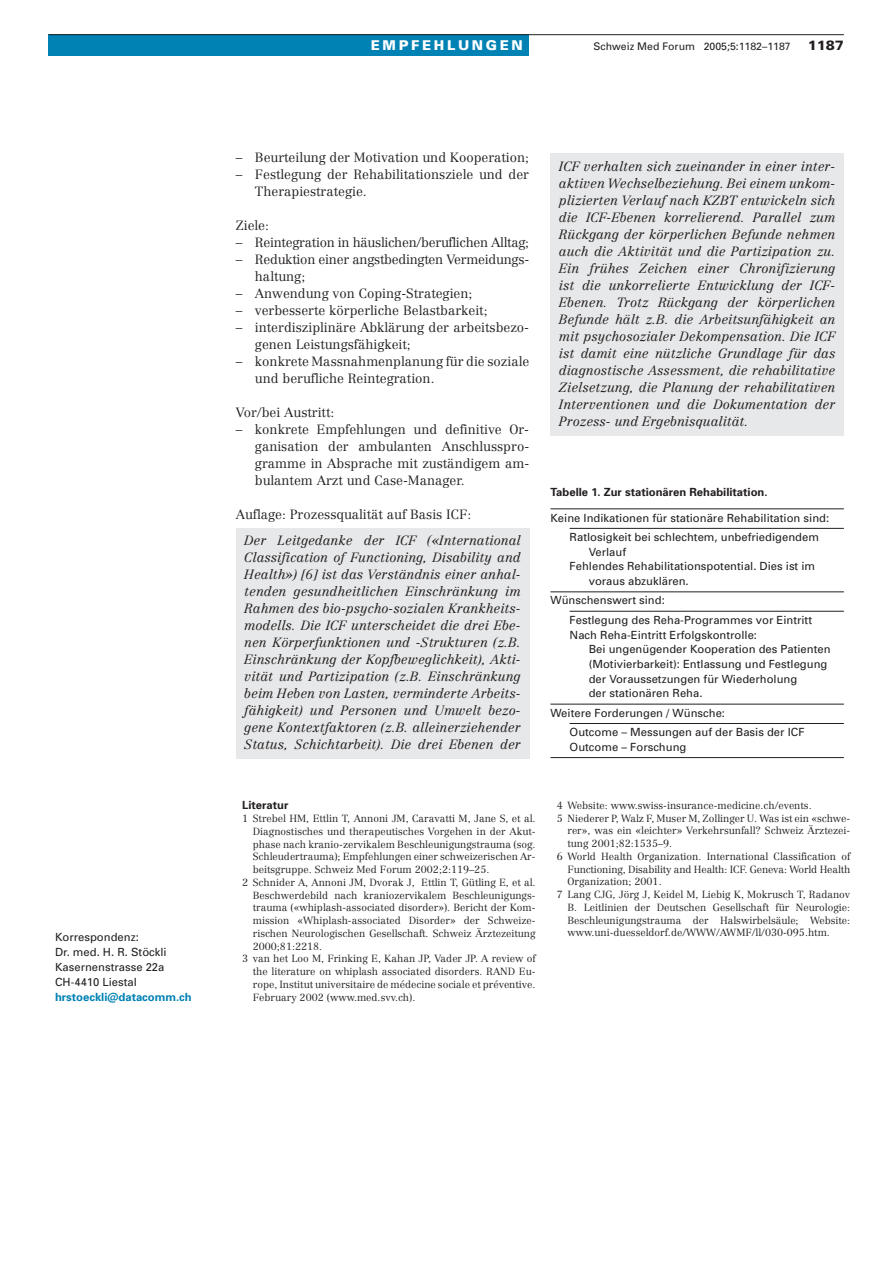
<style>
.page{position:relative;width:893px;height:1263px;background:#fff}
.page>*{position:absolute;margin:0;border:0;box-sizing:border-box;transform-origin:0 0}
.t1{font:900 13.5px "Univers";letter-spacing:.2em;color:#fff}
.t2{font:900 13.5px "Univers";color:#231f20}
.t3{font:italic 300 13.2px/17px "Centennial";color:#231f20;text-align:justify}
.t4{font:300 13.2px/17px "Centennial";color:#231f20}
.t5{font:300 13.2px/17px "Centennial";letter-spacing:-.02em;color:#231f20}
.t6{font:11.25px/14.7px "Univers";color:#231f20}
.t7{font:700 11.25px "Univers";color:#231f20}
.t8{font:700 11.25px "Univers";color:#0082b4}
.t9{font:10.5px "Univers";color:#231f20}
.t10{font:300 10.2px "Centennial";color:#231f20}
</style>
<div class="page">
<div style="left:236px;top:528px;width:293px;height:230px;background:#e7e8e9"></div>
<div style="left:550px;top:154px;width:294px;height:282px;background:#e7e8e9"></div>
<div style="left:49px;top:35px;width:480px;height:21px;background:#0082b4"></div>
<hr style="left:49px;top:34px;width:795px;height:1px;background:#231f20">
<hr style="left:550px;top:509px;width:294px;height:1px;background:#231f20">
<hr style="left:570px;top:528px;width:274px;height:1px;background:#231f20">
<hr style="left:550px;top:591px;width:294px;height:1px;background:#231f20">
<hr style="left:570px;top:611px;width:274px;height:1px;background:#231f20">
<hr style="left:550px;top:704px;width:294px;height:1px;background:#231f20">
<hr style="left:570px;top:723px;width:274px;height:1px;background:#231f20">
<hr style="left:550px;top:757px;width:294px;height:1px;background:#231f20">
<p class="t6" style="left:55px;top:930px;width:113px">Korrespondenz:<br>Dr. med. H. R. Stöckli<br>Kasernenstrasse 22a<br>CH-4410 Liestal</p>
<p class="t8" style="left:55px;top:992px;width:138px">hrstoeckli@datacomm.ch</p>
<h1 class="t1" style="left:371px;top:40px;width:153px">EMPFEHLUNGEN</h1>
<p class="t9" style="left:593px;top:42px;width:199px">Schweiz Med Forum 2005;5:1182–1187</p>
<h1 class="t2" style="left:808px;top:40px;width:38px">1187</h1>
<p class="t4" style="left:236px;top:150px;width:295px">– Beurteilung der Motivation und Kooperation;</p>
<p class="t4" style="left:255px;top:167px;width:276px;text-indent:-19px">– Festlegung der Rehabilitationsziele und der<br>Therapiestrategie.</p>
<p class="t4" style="left:236px;top:218px;width:35px">Ziele:</p>
<p class="t5" style="left:236px;top:235px;width:295px">– Reintegration in häuslichen/beruflichen Alltag;</p>
<p class="t5" style="left:255px;top:252px;width:276px;text-indent:-19px">– Reduktion einer angstbedingten Vermeidungs&shy;haltung;</p>
<p class="t4" style="left:236px;top:286px;width:238px">– Anwendung von Coping-Strategien;</p>
<p class="t4" style="left:236px;top:303px;width:253px">– verbesserte körperliche Belastbarkeit;</p>
<p class="t4" style="left:255px;top:320px;width:276px;text-indent:-19px">– interdisziplinäre Abklärung der arbeitsbezo&shy;genen Leistungsfähigkeit;</p>
<p class="t4" style="left:255px;top:354px;width:276px;text-indent:-19px">– konkrete Massnahmenplanung für die soziale und berufliche Reintegration.</p>
<p class="t4" style="left:236px;top:405px;width:100px">Vor/bei Austritt:</p>
<p class="t4" style="left:255px;top:422px;width:276px;text-align:justify;text-indent:-19px">– konkrete Empfehlungen und definitive Or&shy;ganisation der ambulanten Anschlusspro&shy;gramme in Absprache mit zuständigem am&shy;bulantem Arzt und Case-Manager.</p>
<p class="t4" style="left:236px;top:507px;width:237px">Auflage: Prozessqualität auf Basis ICF:</p>
<p class="t3" style="left:244px;top:533px;width:278px">Der Leitgedanke der ICF («International Classification of Functioning, Disability and Health») [6] ist das Verständnis einer anhal&shy;tenden gesundheitlichen Einschränkung im Rahmen des bio-psycho-sozialen Krankheits&shy;modells. Die ICF unterscheidet die drei Ebe&shy;nen Körperfunktionen und -Strukturen (z.B.<br>Einschränkung der Kopfbeweglichkeit), Akti&shy;vität und Partizipation (z.B. Einschränkung beim Heben von Lasten, verminderte Arbeits&shy;fähigkeit) und Personen und Umwelt bezo&shy;gene Kontextfaktoren (z.B. alleinerziehender Status, Schichtarbeit). Die drei Ebenen der</p>
<p class="t3" style="left:559px;top:159px;width:278px">ICF verhalten sich zueinander in einer inter&shy;aktiven Wechselbeziehung. Bei einem unkom&shy;plizierten Verlauf nach KZBT entwickeln sich die ICF-Ebenen korrelierend. Parallel zum Rückgang der körperlichen Befunde nehmen auch die Aktivität und die Partizipation zu.<br>Ein frühes Zeichen einer Chronifizierung ist die unkorrelierte Entwicklung der ICF-Ebenen. Trotz Rückgang der körperlichen Befunde hält z.B. die Arbeitsunfähigkeit an mit psychosozialer Dekompensation. Die ICF ist damit eine nützliche Grundlage für das diagnostische Assessment, die rehabilitative Zielsetzung, die Planung der rehabilitativen Interventionen und die Dokumentation der Prozess- und Ergebnisqualität.</p>
<p class="t7" style="left:550px;top:488px;width:219px">Tabelle 1. Zur stationären Rehabilitation.</p>
<p class="t6" style="left:570px;top:509px;width:261px;line-height:19.4px;text-indent:-19px">Keine Indikationen für stationäre Rehabilitation sind:<br>Ratlosigkeit bei schlechtem, unbefriedigendem</p>
<p class="t6" style="left:589px;top:545px;width:39px">Verlauf</p>
<p class="t6" style="left:570px;top:560px;width:247px">Fehlendes Rehabilitationspotential. Dies ist im</p>
<p class="t6" style="left:589px;top:575px;width:102px">voraus abzuklären.</p>
<p class="t6" style="left:570px;top:592px;width:244px;line-height:19.4px;text-indent:-19px">Wünschenswert sind:<br>Festlegung des Reha-Programmes vor Eintritt</p>
<p class="t6" style="left:589px;top:628px;width:243px;text-indent:-19px">Nach Reha-Eintritt Erfolgskontrolle:<br>Bei ungenügender Kooperation des Patienten (Motivierbarkeit): Entlassung und Festlegung der Voraussetzungen für Wiederholung<br>der stationären Reha.</p>
<p class="t6" style="left:570px;top:704px;width:237px;line-height:19.4px;text-indent:-19px">Weitere Forderungen / Wünsche:<br>Outcome – Messungen auf der Basis der ICF</p>
<p class="t6" style="left:570px;top:740px;width:118px">Outcome – Forschung</p>
<p class="t7" style="left:242px;top:801px;width:48px">Literatur</p>
<p class="t10" style="left:242px;top:814px;width:295px">1 Strebel HM, Ettlin T, Annoni JM, Caravatti M, Jane S, et al.</p>
<p class="t10" style="left:253px;top:827px;width:284px">Diagnostisches und therapeutisches Vorgehen in der Akut-</p>
<p class="t10" style="left:253px;top:840px;width:284px">phase nach kranio-zervikalem Beschleunigungstrauma (sog.</p>
<p class="t10" style="left:253px;top:853px;width:284px">Schleudertrauma); Empfehlungen einer schweizerischen Ar-</p>
<p class="t10" style="left:253px;top:865px;width:238px">beitsgruppe. Schweiz Med Forum 2002;2:119–25.</p>
<p class="t10" style="left:242px;top:878px;width:295px">2 Schnider A, Annoni JM, Dvorak J, Ettlin T, Gütling E, et al.</p>
<p class="t10" style="left:253px;top:891px;width:284px">Beschwerdebild nach kraniozervikalem Beschleunigungs-</p>
<p class="t10" style="left:253px;top:904px;width:284px">trauma («whiplash-associated disorder»). Bericht der Kom-</p>
<p class="t10" style="left:253px;top:916px;width:284px">mission «Whiplash-associated Disorder» der Schweize-</p>
<p class="t10" style="left:253px;top:929px;width:284px">rischen Neurologischen Gesellschaft. Schweiz Ärztezeitung</p>
<p class="t10" style="left:253px;top:942px;width:71px">2000;81:2218.</p>
<p class="t10" style="left:242px;top:955px;width:295px">3 van het Loo M, Frinking E, Kahan JP, Vader JP. A review of</p>
<p class="t10" style="left:253px;top:967px;width:284px">the literature on whiplash associated disorders. RAND Eu-</p>
<p class="t10" style="left:253px;top:980px;width:284px">rope, Institut universitaire de médecine sociale et préventive.</p>
<p class="t10" style="left:253px;top:993px;width:164px">February 2002 (www.med.svv.ch).</p>
<p class="t10" style="left:557px;top:801px;width:256px">4 Website: www.swiss-insurance-medicine.ch/events.</p>
<p class="t10" style="left:557px;top:814px;width:295px">5 Niederer P, Walz F, Muser M, Zollinger U. Was ist ein «schwe-</p>
<p class="t10" style="left:567px;top:827px;width:284px">rer», was ein «leichter» Verkehrsunfall? Schweiz Ärztezei-</p>
<p class="t10" style="left:567px;top:839px;width:106px">tung 2001;82:1535–9.</p>
<p class="t10" style="left:557px;top:852px;width:295px">6 World Health Organization. International Classification of</p>
<p class="t10" style="left:567px;top:865px;width:284px">Functioning, Disability and Health: ICF. Geneva: World Health</p>
<p class="t10" style="left:567px;top:878px;width:96px">Organization; 2001.</p>
<p class="t10" style="left:557px;top:890px;width:295px">7 Lang CJG, Jörg J, Keidel M, Liebig K, Mokrusch T, Radanov</p>
<p class="t10" style="left:567px;top:903px;width:284px">B. Leitlinien der Deutschen Gesellschaft für Neurologie:</p>
<p class="t10" style="left:567px;top:916px;width:284px">Beschleunigungstrauma der Halswirbelsäule; Website:</p>
<p class="t10" style="left:567px;top:929px;width:264px">www.uni-duesseldorf.de/WWW/AWMF/ll/030-095.htm.</p>
</div>
